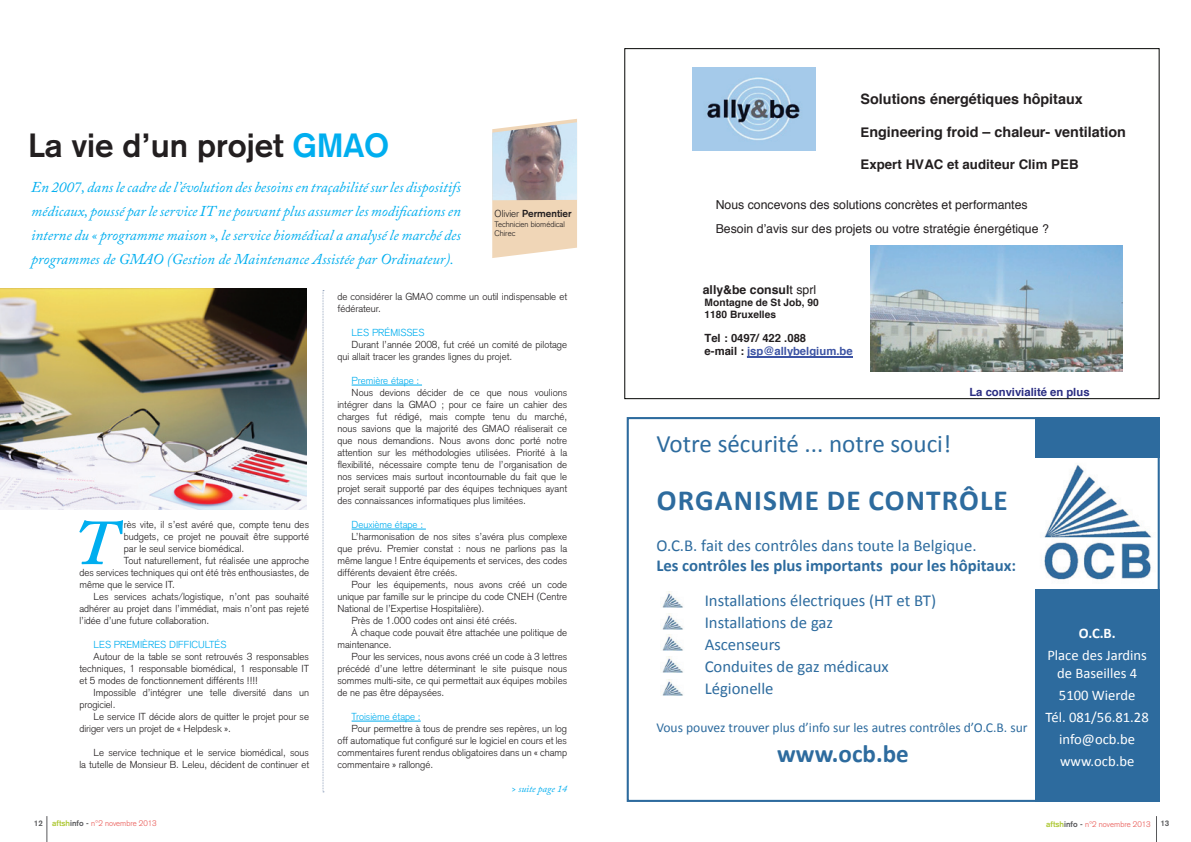
<style>
.page{position:relative;width:1191px;height:842px;background:#fff}
.page>*{position:absolute;margin:0;border:0;box-sizing:border-box;transform-origin:0 0}
.t1{font:italic 600 63.5px "Adobe Caslon Pro";color:#00aeef}
.t2{font:700 33px "Akzidenz Grotesk";color:#231f20}
.t3{font:700 29.2px "Calibri";letter-spacing:.04em;color:#2d6b9e}
.t4{font:25.1px "Calibri";color:#2d6b9e}
.t5{font:700 25.1px "Calibri";color:#2d6b9e}
.t6{font:16.7px/21.9px "Calibri";color:#2d6b9e}
.t7{font:700 16.7px/20.1px "Calibri";color:#2d6b9e}
.t8{font:italic 15px/24px "Adobe Caslon Pro";color:#00aeef;text-align:justify}
.t9{font:14.6px/21.9px "Calibri";color:#fff;text-align:center}
.t10{font:700 14.4px "Helvetica";color:#231f20}
.t11{font:13.6px "Calibri";color:#2d6b9e}
.t12{font:700 13.3px "Helvetica";color:#231f20}
.t13{font:12.3px/23.5px "Helvetica";color:#231f20}
.t14{font:700 12.3px "Helvetica";color:#231f20}
.t15{font:700 11.3px/12.9px "Helvetica";color:#231f20}
.t16{font:700 11.3px "Helvetica";color:#2b2e82}
.t17{font:700 10.2px/11.7px "Helvetica";letter-spacing:.005em;color:#231f20}
.t18{font:300 10px/12px "Akzidenz Grotesk";color:#231f20;text-align:justify}
.t19{font:300 10px "Akzidenz Grotesk";color:#00aeef}
.t20{font:700 10px "Akzidenz Grotesk";color:#231f20}
.t21{font:italic 10px "Adobe Caslon Pro";color:#00aeef}
.t22{font:300 8px "Akzidenz Grotesk";color:#e95652}
.t23{font:300 8px/9.6px "Akzidenz Grotesk";color:#231f20}
.s1{color:#00aeef}
.s2{font-weight:300}
.s3{font-size:13.3px}
.s4{font-weight:400}
.s5{color:#3d54a4}
.s6{font-weight:700}
.s7{font-weight:700;color:#57585a}
.s8{font-weight:700;color:#aec836}
</style>
<div class="page">
<svg style="left:323px;top:290px;width:1px;height:503px"></svg>
<div style="left:1035px;top:417px;width:124px;height:385px;background:#2d6b9e"></div>
<img style="left:1035px;top:459px;width:121px;height:130px">
<img style="left:662px;top:591px;width:21px;height:16px">
<img style="left:662px;top:613px;width:21px;height:17px">
<img style="left:662px;top:634px;width:21px;height:16px">
<img style="left:662px;top:657px;width:21px;height:16px">
<img style="left:662px;top:679px;width:21px;height:16px">
<div style="left:626px;top:417px;width:533px;height:385px;border:2px solid #2d6b9e"></div>
<img style="left:870px;top:245px;width:252px;height:126px">
<hr style="left:747px;top:356px;width:105px;height:2px;background:#3d54a4">
<img style="left:692px;top:67px;width:123px;height:84px">
<hr style="left:351px;top:385px;width:71px;height:1px;background:#00aeef">
<hr style="left:351px;top:529px;width:75px;height:1px;background:#00aeef">
<hr style="left:351px;top:721px;width:70px;height:1px;background:#00aeef">
<svg style="left:492px;top:119px;width:85px;height:139px;background:#f1dbc0"></svg>
<img style="left:492px;top:122px;width:85px;height:78px">
<img style="left:0;top:288px;width:306px;height:222px">
<svg style="left:47px;top:816px;width:1px;height:26px"></svg>
<svg style="left:1156px;top:816px;width:1px;height:26px"></svg>
<p class="t2" style="left:28px;top:126px;width:362px">La vie d’un projet <span class="s1">GMAO</span></p>
<p class="t8" style="left:31px;top:175px;width:431px">En 2007, dans le cadre de l’évolution des besoins en traçabilité sur les dispositifs médicaux, poussé par le service IT ne pouvant plus assumer les modifications en interne du « programme maison », le service biomédical a analysé le marché des programmes de GMAO (Gestion de Maintenance Assistée par Ordinateur).</p>
<p class="t18" style="left:337px;top:291px;width:231px">de considérer la GMAO comme un outil indispensable et fédérateur.</p>
<p class="t19" style="left:351px;top:327px;width:74px">LES PRÉMISSES</p>
<p class="t18" style="left:337px;top:339px;width:231px;text-indent:14px">Durant l’année 2008, fut créé un comité de pilotage qui allait tracer les grandes lignes du projet.</p>
<p class="t19" style="left:351px;top:375px;width:69px">Première étape :</p>
<p class="t18" style="left:337px;top:387px;width:231px;text-indent:14px">Nous devions décider de ce que nous voulions intégrer dans la GMAO ; pour ce faire un cahier des charges fut rédigé, mais compte tenu du marché, nous savions que la majorité des GMAO réaliserait ce que nous demandions. Nous avons donc porté notre attention sur les méthodologies utilisées. Priorité à la flexibilité, nécessaire compte tenu de l’organisation de nos services mais surtout incontournable du fait que le projet serait supporté par des équipes techniques ayant des connaissances informatiques plus limitées.</p>
<p class="t19" style="left:351px;top:519px;width:73px">Deuxième étape :</p>
<p class="t18" style="left:337px;top:531px;width:231px;text-indent:14px">L’harmonisation de nos sites s’avéra plus complexe que prévu. Premier constat : nous ne parlions pas la même langue ! Entre équipements et services, des codes différents devaient être créés.</p>
<p class="t18" style="left:337px;top:579px;width:231px;text-indent:14px">Pour les équipements, nous avons créé un code unique par famille sur le principe du code CNEH (Centre National de l’Expertise Hospitalière).</p>
<p class="t18" style="left:351px;top:615px;width:167px">Près de 1.000 codes ont ainsi été créés.</p>
<p class="t18" style="left:337px;top:627px;width:231px;text-indent:14px">À chaque code pouvait être attachée une politique de maintenance.</p>
<p class="t18" style="left:337px;top:651px;width:231px;text-indent:14px">Pour les services, nous avons créé un code à 3 lettres précédé d’une lettre déterminant le site puisque nous sommes multi-site, ce qui permettait aux équipes mobiles de ne pas être dépaysées.</p>
<p class="t19" style="left:351px;top:711px;width:71px">Troisième étape :</p>
<p class="t18" style="left:337px;top:723px;width:231px;text-indent:14px">Pour permettre à tous de prendre ses repères, un log off automatique fut configuré sur le logiciel en cours et les commentaires furent rendus obligatoires dans un « champ commentaire » rallongé.</p>
<p class="t20" style="left:494px;top:208px;width:79px"><span class="s2">Olivier</span> Permentier</p>
<p class="t23" style="left:494px;top:219px;width:72px">Technicien biomédical<br>Chirec</p>
<p class="t1" style="left:74px;top:505px;width:44px">T</p>
<p class="t18" style="left:124px;top:519px;width:187px">rès vite, il s’est avéré que, compte tenu des budgets, ce projet ne pouvait être supporté par le seul service biomédical.</p>
<p class="t18" style="left:79px;top:555px;width:231px;text-indent:45px">Tout naturellement, fut réalisée une approche des services techniques qui ont été très enthousiastes, de même que le service IT.</p>
<p class="t18" style="left:79px;top:591px;width:231px;text-indent:14px">Les services achats/logistique, n’ont pas souhaité adhérer au projet dans l’immédiat, mais n’ont pas rejeté l’idée d’une future collaboration.</p>
<p class="t19" style="left:94px;top:639px;width:134px">LES PREMIÈRES DIFFICULTÉS</p>
<p class="t18" style="left:79px;top:651px;width:231px;text-indent:14px">Autour de la table se sont retrouvés 3 responsables techniques, 1 responsable biomédical, 1 responsable IT et 5 modes de fonctionnement différents !!!!</p>
<p class="t18" style="left:79px;top:687px;width:231px;text-indent:14px">Impossible d’intégrer une telle diversité dans un progiciel.</p>
<p class="t18" style="left:79px;top:711px;width:231px;text-indent:14px">Le service IT décide alors de quitter le projet pour se diriger vers un projet de « Helpdesk ».</p>
<p class="t18" style="left:79px;top:747px;width:231px;text-align:right">Le service technique et le service biomédical, sous<br>la tutelle de Monsieur B. Leleu, décident de continuer et</p>
<p class="t21" style="left:511px;top:783px;width:57px">&gt; suite page 14</p>
<p class="t10" style="left:860px;top:87px;width:224px">Solutions énergétiques hôpitaux</p>
<p class="t10" style="left:860px;top:120px;width:267px"><span class="s3">E</span>ngineering froid – chaleur- ventilation</p>
<p class="t12" style="left:860px;top:154px;width:219px">Expert HVAC et auditeur Clim PEB</p>
<p class="t13" style="left:715px;top:194px;width:335px">Nous concevons des solutions concrètes et performantes<br>Besoin dʼavis sur des projets ou votre stratégie énergétique ?</p>
<p class="t14" style="left:703px;top:280px;width:115px">ally&amp;be consul<span class="s4">t sprl</span></p>
<p class="t17" style="left:704px;top:297px;width:116px">Montagne de St Job, 90<br>1180 Bruxelles</p>
<p class="t15" style="left:704px;top:332px;width:150px">Tel : 0497/ 422 .088<br>e-mail : <span class="s5">jsp@allybelgium.be</span></p>
<p class="t4" style="left:656px;top:427px;width:296px">Votre sécurité ... notre souci!</p>
<p class="t16" style="left:969px;top:383px;width:122px">La convivialité en plus</p>
<p class="t3" style="left:657px;top:482px;width:352px">ORGANISME DE CONTRÔLE</p>
<p class="t7" style="left:656px;top:535px;width:361px"><span class="s4">O.C.B. fait des contrôles dans toute la Belgique.<br></span>Les contrôles les plus importants pour les hôpitaux:</p>
<p class="t6" style="left:704px;top:589px;width:233px">Installations électriques (HT et BT)<br>Installations de gaz<br>Ascenseurs<br>Conduites de gaz médicaux<br>Légionelle</p>
<p class="t11" style="left:656px;top:719px;width:373px">Vous pouvez trouver plus d’info sur les autres contrôles d’O.C.B. sur</p>
<p class="t5" style="left:777px;top:738px;width:133px">www.ocb.be</p>
<p class="t9" style="left:1047px;top:623px;width:101px"><span class="s6">O.C.B.<br></span>Place des Jardins</p>
<p class="t9" style="left:1045px;top:662px;width:105px">de Baseilles 4<br>5100 Wierde<br>Tél. 081/56.81.28 info@ocb.be www.ocb.be</p>
<p class="t22" style="left:34px;top:819px;width:124px"><span class="s7">12</span> <span class="s8">aftsh</span><span class="s7">info -</span> n°2 novembre 2013</p>
<p class="t22" style="left:1046px;top:819px;width:124px"><span class="s8">aftsh</span><span class="s7">info -</span> n°2 novembre 2013 <span class="s7">13</span></p>
</div>
